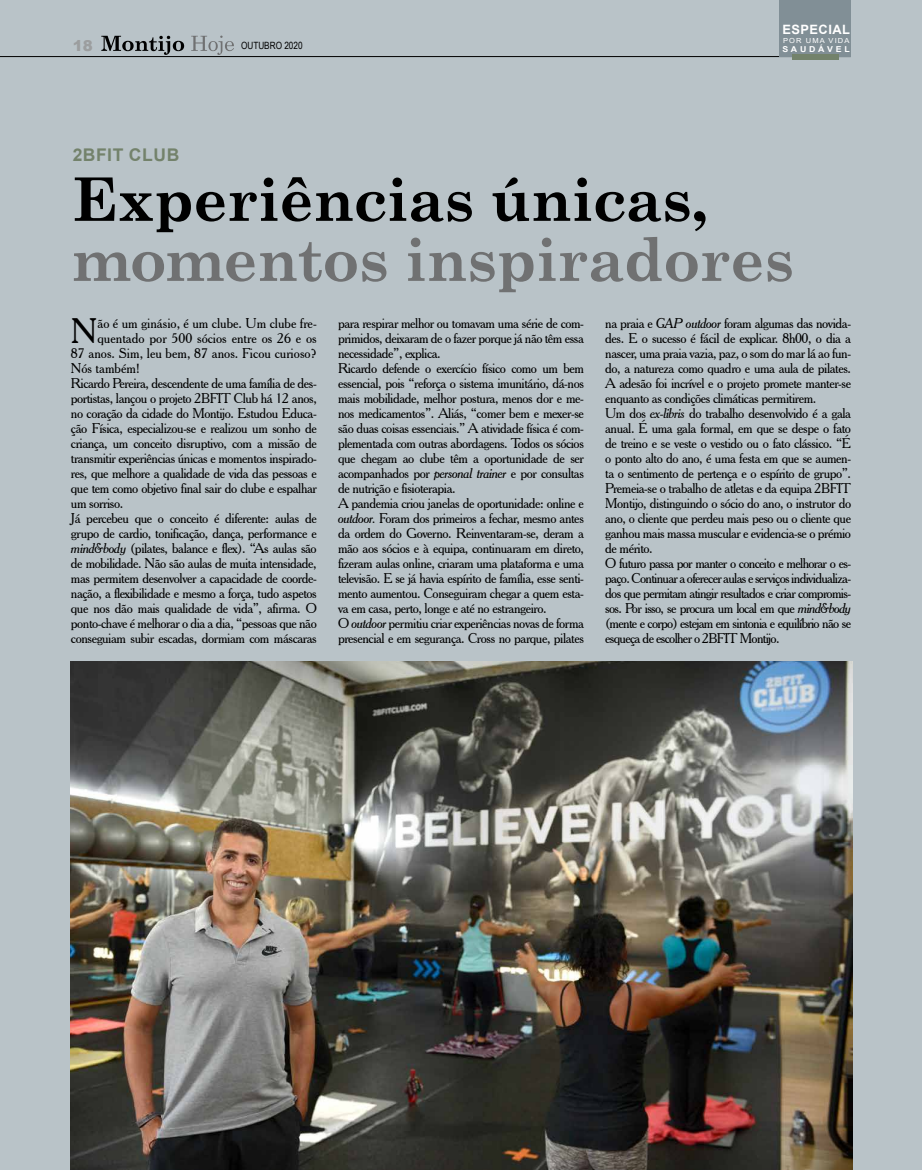
<style>
.page{position:relative;width:922px;height:1170px;background:#fff}
.page>*{position:absolute;margin:0;border:0;box-sizing:border-box;transform-origin:0 0}
.t1{font:700 60px "Century Schoolbook";letter-spacing:-.01em;color:#707172}
.t2{font:700 60px "Century Schoolbook";letter-spacing:-.01em;color:#000}
.t3{font:34.5px "Cheltenham BT";color:#000}
.t4{font:700 17.5px "Arial";letter-spacing:.035em;color:#73826b}
.t5{font:900 15px "Arial";color:#9c9e9f}
.t6{font:13.75px/15px "Cheltenham BT";letter-spacing:-.03em;color:#000}
.t7{font:13.75px "Cheltenham BT";color:#000}
.t8{font:700 12.88px "Arial";letter-spacing:.035em;color:#fff}
.t9{font:10px "Arial Narrow";color:#000}
.t10{font:700 8.12px "Arial";letter-spacing:.315em;color:#fff;scale:1.08 1}
.t11{font:7px "Arial";letter-spacing:.155em;color:#fff;scale:1.08 1}
.s1{font-style:italic}
</style>
<div class="page">
<div style="left:0;top:0;width:921px;height:1169px;background:#b9c3c8"></div>
<svg style="left:191px;top:36px;width:43px;height:19px"></svg>
<svg style="left:101px;top:36px;width:83px;height:19px"></svg>
<hr style="left:0;top:56px;width:850px;height:1px;background:#000">
<div style="left:779px;top:0;width:71px;height:56px;background:#818f96"></div>
<div style="left:792px;top:55px;width:47px;height:5px;background:#73826b"></div>
<img style="left:71px;top:661px;width:781px;height:508px">
<p class="t5" style="left:73px;top:34px;width:22px">18</p>
<p class="t9" style="left:241px;top:38px;width:63px">OUTUBRO 2020</p>
<p class="t8" style="left:782px;top:21px;width:69px">ESPECIAL</p>
<p class="t11" style="left:782px;top:36px;width:63px">POR UMA VIDA</p>
<p class="t10" style="left:782px;top:43px;width:64px">SAUDÁVEL</p>
<p class="t4" style="left:73px;top:142px;width:108px">2BFIT CLUB</p>
<h1 class="t2" style="left:73px;top:152px;width:636px">Experiências únicas,</h1>
<h1 class="t1" style="left:73px;top:212px;width:722px">momentos inspiradores</h1>
<p class="t6" style="left:338px;top:315px;width:247px">para respirar melhor ou tomavam uma série de com&shy;primidos, deixaram de o fazer porque já não têm essa necessidade”, explica.<br>Ricardo defende o exercício físico como um bem essencial, pois “reforça o sistema imunitário, dá-nos mais mobilidade, melhor postura, menos dor e me&shy;nos medicamentos”. Aliás, “comer bem e mexer-se são duas coisas essenciais.” A atividade física é com&shy;plementada com outras abordagens. Todos os sócios que chegam ao clube têm a oportunidade de ser acompanhados por <span class="s1">personal trainer</span> e por consultas de nutrição e fisioterapia.<br>A pandemia criou janelas de oportunidade: online e <span class="s1">outdoor.</span> Foram dos primeiros a fechar, mesmo antes da ordem do Governo. Reinventaram-se, deram a mão aos sócios e à equipa, continuaram em direto, fizeram aulas online, criaram uma plataforma e uma televisão. E se já havia espírito de família, esse senti&shy;mento aumentou. Conseguiram chegar a quem esta&shy;va em casa, perto, longe e até no estrangeiro.<br>O <span class="s1">outdoor</span> permitiu criar experiências novas de forma presencial e em segurança. Cross no parque, pilates</p>
<p class="t6" style="left:605px;top:315px;width:247px">na praia e <span class="s1">GAP outdoor</span> foram algumas das novida&shy;des. E o sucesso é fácil de explicar. 8h00, o dia a nascer, uma praia vazia, paz, o som do mar lá ao fun&shy;do, a natureza como quadro e uma aula de pilates.<br>A adesão foi incrível e o projeto promete manter-se enquanto as condições climáticas permitirem.<br>Um dos <span class="s1">ex-libris</span> do trabalho desenvolvido é a gala anual. É uma gala formal, em que se despe o fato de treino e se veste o vestido ou o fato clássico. “É o ponto alto do ano, é uma festa em que se aumen&shy;ta o sentimento de pertença e o espírito de grupo”.<br>Premeia-se o trabalho de atletas e da equipa 2BFIT Montijo, distinguindo o sócio do ano, o instrutor do ano, o cliente que perdeu mais peso ou o cliente que ganhou mais massa muscular e evidencia-se o prémio de mérito.<br>O futuro passa por manter o conceito e melhorar o es&shy;paço. Continuar a oferecer aulas e serviços individualiza&shy;dos que permitam atingir resultados e criar compromis&shy;sos. Por isso, se procura um local em que <span class="s1">mind&amp;body </span>(mente e corpo) estejam em sintonia e equilíbrio não se esqueça de escolher o 2BFIT Montijo.</p>
<h2 class="t3" style="left:71px;top:309px;width:28px">N</h2>
<p class="t7" style="left:97px;top:314px;width:221px">ão é um ginásio, é um clube. Um clube fre-</p>
<p class="t7" style="left:97px;top:329px;width:221px">quentado por 500 sócios entre os 26 e os</p>
<p class="t7" style="left:71px;top:344px;width:247px">87 anos. Sim, leu bem, 87 anos. Ficou curioso?</p>
<p class="t7" style="left:71px;top:359px;width:71px">Nós também!</p>
<p class="t6" style="left:71px;top:375px;width:247px">Ricardo Pereira, descendente de uma família de des-</p>
<p class="t6" style="left:71px;top:390px;width:247px">portistas, lançou o projeto 2BFIT Club há 12 anos,</p>
<p class="t6" style="left:71px;top:405px;width:247px">no coração da cidade do Montijo. Estudou Educa-</p>
<p class="t6" style="left:71px;top:420px;width:247px">ção Física, especializou-se e realizou um sonho de</p>
<p class="t6" style="left:71px;top:435px;width:247px">criança, um conceito disruptivo, com a missão de</p>
<p class="t6" style="left:71px;top:450px;width:247px">transmitir experiências únicas e momentos inspirado-</p>
<p class="t6" style="left:71px;top:465px;width:247px">res, que melhore a qualidade de vida das pessoas e</p>
<p class="t6" style="left:71px;top:480px;width:247px">que tem como objetivo final sair do clube e espalhar</p>
<p class="t6" style="left:71px;top:495px;width:54px">um sorriso.</p>
<p class="t6" style="left:71px;top:510px;width:247px">Já percebeu que o conceito é diferente: aulas de</p>
<p class="t6" style="left:71px;top:525px;width:247px">grupo de cardio, tonificação, dança, performance e</p>
<p class="t6" style="left:71px;top:540px;width:247px"><span class="s1">mind&amp;body</span> (pilates, balance e flex). “As aulas são</p>
<p class="t6" style="left:71px;top:555px;width:247px">de mobilidade. Não são aulas de muita intensidade,</p>
<p class="t6" style="left:71px;top:570px;width:247px">mas permitem desenvolver a capacidade de coorde-</p>
<p class="t6" style="left:71px;top:585px;width:247px">nação, a flexibilidade e mesmo a força, tudo aspetos</p>
<p class="t6" style="left:71px;top:600px;width:247px">que nos dão mais qualidade de vida”, afirma. O</p>
<p class="t6" style="left:71px;top:615px;width:247px">ponto-chave é melhorar o dia a dia, “pessoas que não</p>
<p class="t6" style="left:71px;top:630px;width:247px">conseguiam subir escadas, dormiam com máscaras</p>
</div>
